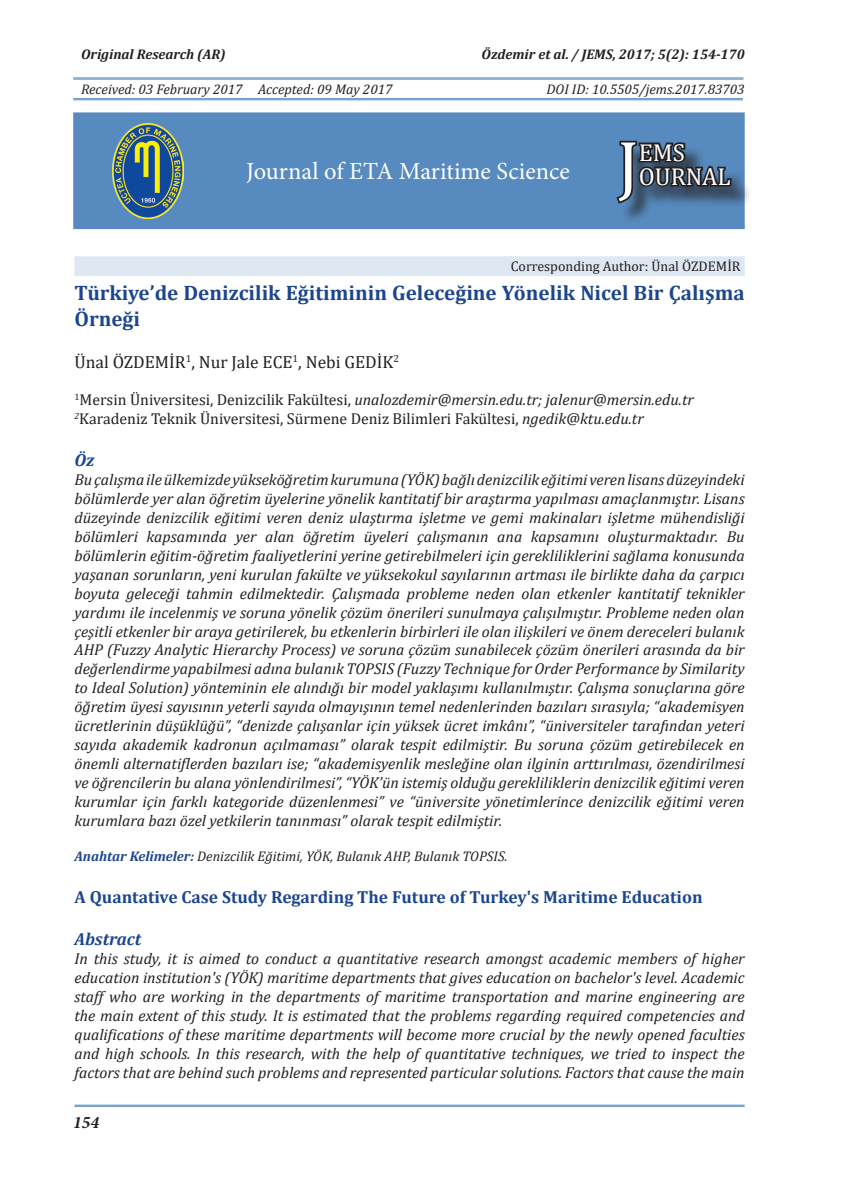
<style>
.page{position:relative;width:844px;height:1191px;background:#fff}
.page>*{position:absolute;margin:0;border:0;box-sizing:border-box;transform-origin:0 0}
.t1{font:68.6px "Cambria";color:#fff}
.t2{font:24.5px "Minion Pro";color:#fff}
.t3{font:24.5px/24.2px "Cambria";color:#fff}
.t4{font:700 21px/25.2px "Cambria";color:#1c468d}
.t5{font:700 17.5px "Cambria";color:#1c468d}
.t6{font:17.5px "Cambria";color:#231f20}
.t7{font:italic 700 17.5px "Cambria";color:#1c468d}
.t8{font:italic 700 17.5px "Minion Pro";color:#231f20}
.t9{font:italic 15.75px/18.9px "Cambria";color:#231f20;text-align:justify}
.t10{font:15.75px/18.9px "Cambria";color:#231f20}
.t11{font:italic 14px "Cambria";color:#231f20}
.t12{font:italic 700 14px "Cambria";color:#231f20}
.t13{font:14px "Cambria";color:#231f20}
.s1{font-style:italic}
.s2{font-weight:700;color:#1c468d}
</style>
<div class="page">
<hr style="left:74px;top:1104px;width:670px;height:1px;background:#578abe">
<hr style="left:74px;top:1106px;width:670px;height:1px;background:#578abe">
<hr style="left:73px;top:78px;width:670px;height:1px;background:#578abe">
<hr style="left:73px;top:79px;width:670px;height:1px;background:#578abe">
<div style="left:73px;top:112px;width:671px;height:117px;background:#578abe;border:2px solid #578abe"></div>
<hr style="left:79px;top:226px;width:665px;height:2px;background:#578abe">
<img style="left:112px;top:124px;width:71px;height:94px">
<div style="left:74px;top:256px;width:670px;height:20px;background:#dee8f2"></div>
<hr style="left:73px;top:98px;width:669px;height:1px;background:#578abe">
<hr style="left:73px;top:99px;width:669px;height:1px;background:#578abe">
<div style="left:620px;top:143px;width:132px;height:82px;background:#231f20;opacity:.75"></div>
<svg style="left:616px;top:140px;width:117px;height:66px"></svg>
<p class="t12" style="left:81px;top:44px;width:146px">Original Research (AR)</p>
<p class="t11" style="left:81px;top:79px;width:313px">Received: 03 February 2017 Accepted: 09 May 2017</p>
<p class="t12" style="left:481px;top:44px;width:264px">Özdemir et al. / JEMS, 2017; 5(2): 154-170</p>
<p class="t11" style="left:546px;top:79px;width:199px">DOI ID: 10.5505/jems.2017.83703</p>
<h2 class="t2" style="left:246px;top:154px;width:325px">Journal of ETA Maritime Science</h2>
<h1 class="t1" style="left:617px;top:124px;width:23px">J</h1>
<h2 class="t3" style="left:638px;top:140px;width:93px">EMS<br>OURNAL</h2>
<p class="t13" style="left:510px;top:258px;width:231px">Corresponding Author: Ünal ÖZDEMİR</p>
<h3 class="t4" style="left:74px;top:280px;width:671px">Türkiye’de Denizcilik Eğitiminin Geleceğine Yönelik Nicel Bir Çalışma<br>Örneği</h3>
<p class="t6" style="left:74px;top:351px;width:326px">Ünal ÖZDEMİR<sup>1</sup>, Nur Jale ECE<sup>1</sup>, Nebi GEDİK<sup>2</sup></p>
<p class="t10" style="left:74px;top:390px;width:620px"><sup>1</sup>Mersin Üniversitesi, Denizcilik Fakültesi, <span class="s1">unalozdemir@mersin.edu.tr; jalenur@mersin.edu.tr<br></span><sup>2</sup>Karadeniz Teknik Üniversitesi, Sürmene Deniz Bilimleri Fakültesi, <span class="s1">ngedik@ktu.edu.tr</span></p>
<p class="t7" style="left:74px;top:448px;width:22px">Öz</p>
<p class="t9" style="left:74px;top:470px;width:671px">Bu çalışma ile ülkemizde yükseköğretim kurumuna (YÖK) bağlı denizcilik eğitimi veren lisans düzeyindeki bölümlerde yer alan öğretim üyelerine yönelik kantitatif bir araştırma yapılması amaçlanmıştır. Lisans düzeyinde denizcilik eğitimi veren deniz ulaştırma işletme ve gemi makinaları işletme mühendisliği bölümleri kapsamında yer alan öğretim üyeleri çalışmanın ana kapsamını oluşturmaktadır. Bu bölümlerin eğitim-öğretim faaliyetlerini yerine getirebilmeleri için gerekliliklerini sağlama konusunda yaşanan sorunların, yeni kurulan fakülte ve yüksekokul sayılarının artması ile birlikte daha da çarpıcı boyuta geleceği tahmin edilmektedir. Çalışmada probleme neden olan etkenler kantitatif teknikler yardımı ile incelenmiş ve soruna yönelik çözüm önerileri sunulmaya çalışılmıştır. Probleme neden olan çeşitli etkenler bir araya getirilerek, bu etkenlerin birbirleri ile olan ilişkileri ve önem dereceleri bulanık AHP (Fuzzy Analytic Hierarchy Process) ve soruna çözüm sunabilecek çözüm önerileri arasında da bir değerlendirme yapabilmesi adına bulanık TOPSIS (Fuzzy Technique for Order Performance by Similarity to Ideal Solution) yönteminin ele alındığı bir model yaklaşımı kullanılmıştır. Çalışma sonuçlarına göre öğretim üyesi sayısının yeterli sayıda olmayışının temel nedenlerinden bazıları sırasıyla; “akademisyen ücretlerinin düşüklüğü”, “denizde çalışanlar için yüksek ücret imkânı”, “üniversiteler tarafından yeteri sayıda akademik kadronun açılmaması” olarak tespit edilmiştir. Bu soruna çözüm getirebilecek en önemli alternatiflerden bazıları ise; “akademisyenlik mesleğine olan ilginin arttırılması, özendirilmesi ve öğrencilerin bu alana yönlendirilmesi”, “YÖK’ün istemiş olduğu gerekliliklerin denizcilik eğitimi veren kurumlar için farklı kategoride düzenlenmesi” ve “üniversite yönetimlerince denizcilik eğitimi veren kurumlara bazı özel yetkilerin tanınması” olarak tespit edilmiştir.</p>
<p class="t11" style="left:74px;top:846px;width:434px"><span class="s2">Anahtar Kelimeler:</span> Denizcilik Eğitimi, YÖK, Bulanık AHP, Bulanık TOPSIS.</p>
<p class="t5" style="left:74px;top:885px;width:629px">A Quantative Case Study Regarding The Future of Turkey's Maritime Education</p>
<p class="t7" style="left:74px;top:927px;width:68px">Abstract</p>
<p class="t9" style="left:74px;top:948px;width:671px">In this study, it is aimed to conduct a quantitative research amongst academic members of higher education institution's (YÖK) maritime departments that gives education on bachelor's level. Academic staff who are working in the departments of maritime transportation and marine engineering are the main extent of this study. It is estimated that the problems regarding required competencies and qualifications of these maritime departments will become more crucial by the newly opened faculties and high schools. In this research, with the help of quantitative techniques, we tried to inspect the factors that are behind such problems and represented particular solutions. Factors that cause the main</p>
<p class="t8" style="left:73px;top:1109px;width:27px">154</p>
</div>
